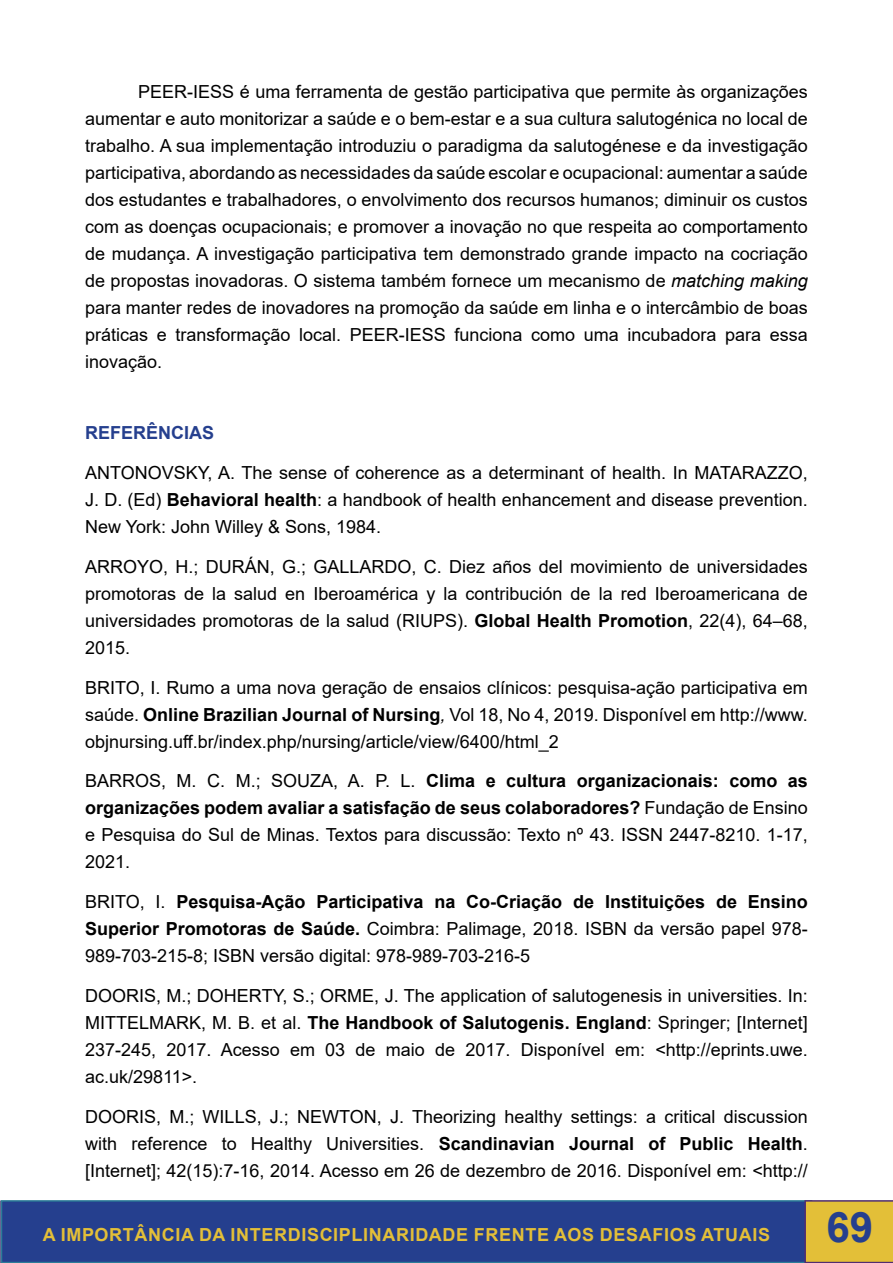
<style>
.page{position:relative;width:893px;height:1263px;background:#fff}
.page>*{position:absolute;margin:0;border:0;box-sizing:border-box;transform-origin:0 0}
.t1{font:700 42px "Arial";color:#253f8e}
.t2{font:18px/27px "Arial";color:#000;text-align:justify}
.t3{font:700 18px "Arial";letter-spacing:.035em;color:#e3bf38}
.t4{font:700 18px "Arial";color:#253f8e}
.s1{font-style:italic}
.s2{font-weight:700}
</style>
<div class="page">
<svg style="left:0;top:1200px;width:1px;height:63px"></svg>
<div style="left:1px;top:1200px;width:811px;height:63px;background:#253f8e;border:2px solid #2c7d98"></div>
<svg style="left:804px;top:1200px;width:89px;height:63px;background:#d9b53c"></svg>
<p class="t2" style="left:85px;top:78px;width:724px;text-indent:53px">PEER-IESS é uma ferramenta de gestão participativa que permite às organizações aumentar e auto monitorizar a saúde e o bem-estar e a sua cultura salutogénica no local de trabalho. A sua implementação introduziu o paradigma da salutogénese e da investigação participativa, abordando as necessidades da saúde escolar e ocupacional: aumentar a saúde dos estudantes e trabalhadores, o envolvimento dos recursos humanos; diminuir os custos com as doenças ocupacionais; e promover a inovação no que respeita ao comportamento de mudança. A investigação participativa tem demonstrado grande impacto na cocriação de propostas inovadoras. O sistema também fornece um mecanismo de <span class="s1">matching making </span>para manter redes de inovadores na promoção da saúde em linha e o intercâmbio de boas práticas e transformação local. PEER-IESS funciona como uma incubadora para essa inovação.</p>
<p class="t4" style="left:85px;top:420px;width:131px">REFERÊNCIAS</p>
<p class="t2" style="left:85px;top:459px;width:724px">ANTONOVSKY, A. The sense of coherence as a determinant of health. In MATARAZZO, J. D. (Ed) <span class="s2">Behavioral health</span>: a handbook of health enhancement and disease prevention.<br>New York: John Willey &amp; Sons, 1984.</p>
<p class="t2" style="left:85px;top:553px;width:724px">ARROYO, H.; DURÁN, G.; GALLARDO, C. Diez años del movimiento de universidades promotoras de la salud en Iberoamérica y la contribución de la red Iberoamericana de universidades promotoras de la salud (RIUPS). <span class="s2">Global Health Promotion</span>, 22(4), 64–68, 2015.</p>
<p class="t2" style="left:85px;top:673px;width:724px">BRITO, I. Rumo a uma nova geração de ensaios clínicos: pesquisa-ação participativa em saúde. <span class="s2">Online Brazilian Journal of Nursing</span><span class="s1">,</span> Vol 18, No 4, 2019. Disponível em http://www. objnursing.uff.br/index.php/nursing/article/view/6400/html_2</p>
<p class="t2" style="left:85px;top:767px;width:724px">BARROS, M. C. M.; SOUZA, A. P. L. <span class="s2">Clima e cultura organizacionais: como as organizações podem avaliar a satisfação de seus colaboradores?</span> Fundação de Ensino e Pesquisa do Sul de Minas. Textos para discussão: Texto nº 43. ISSN 2447-8210. 1-17, 2021.</p>
<p class="t2" style="left:85px;top:888px;width:724px">BRITO, I. <span class="s2">Pesquisa-Ação Participativa na Co-Criação de Instituições de Ensino Superior Promotoras de Saúde.</span> Coimbra: Palimage, 2018. ISBN da versão papel 978- 989-703-215-8; ISBN versão digital: 978-989-703-216-5</p>
<p class="t2" style="left:85px;top:982px;width:724px">DOORIS, M.; DOHERTY, S.; ORME, J. The application of salutogenesis in universities. In:<br>MITTELMARK, M. B. et al. <span class="s2">The Handbook of Salutogenis. England</span>: Springer; [Internet] 237-245, 2017. Acesso em 03 de maio de 2017. Disponível em: &lt;http://eprints.uwe. ac.uk/29811&gt;.</p>
<p class="t2" style="left:85px;top:1103px;width:724px">DOORIS, M.; WILLS, J.; NEWTON, J. Theorizing healthy settings: a critical discussion with reference to Healthy Universities. <span class="s2">Scandinavian Journal of Public Health</span>. [Internet]; 42(15):7-16, 2014. Acesso em 26 de dezembro de 2016. Disponível em: &lt;http://</p>
<p class="t3" style="left:43px;top:1221px;width:729px">A IMPORTÂNCIA DA INTERDISCIPLINARIDADE FRENTE AOS DESAFIOS ATUAIS</p>
<h1 class="t1" style="left:826px;top:1198px;width:48px">69</h1>
</div>
